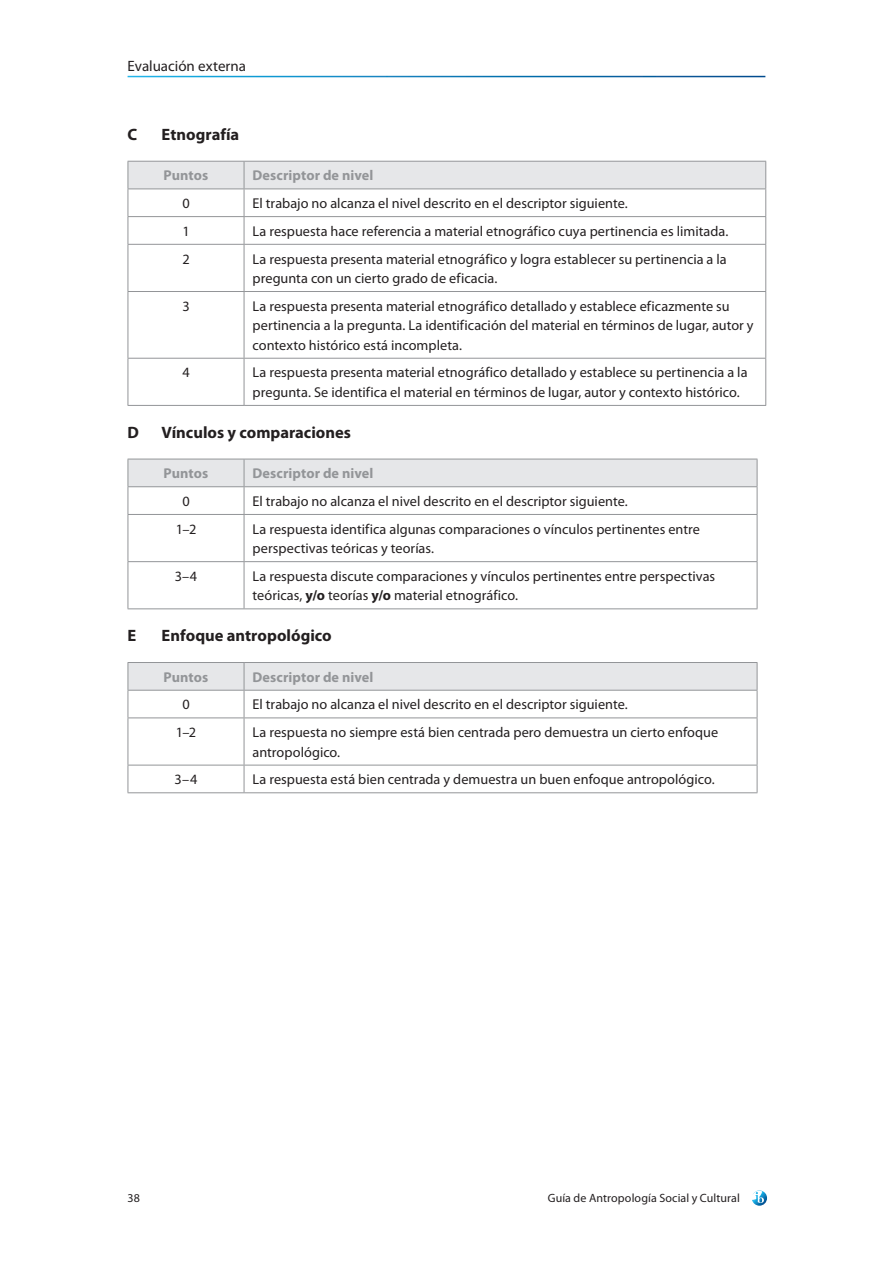
<style>
.page{position:relative;width:893px;height:1263px;background:#fff}
.page>*{position:absolute;margin:0;border:0;box-sizing:border-box;transform-origin:0 0}
.t1{font:700 16.5px "Myriad Pro";color:#231f20}
.t2{font:15px "Myriad Pro";color:#231f20}
.t3{font:14.25px/19.5px "Myriad Pro";letter-spacing:.005em;color:#231f20}
.t4{font:700 14.25px "Myriad Pro";letter-spacing:.005em;color:#939598}
.t5{font:12px "Myriad Pro";letter-spacing:.005em;color:#231f20}
.s1{font-weight:700}
</style>
<div class="page">
<svg style="left:752px;top:1190px;width:15px;height:16px"></svg>
<svg style="left:128px;top:161px;width:638px;height:83px"></svg>
<hr style="left:128px;top:244px;width:116px;height:1px;background:#939598">
<hr style="left:128px;top:245px;width:1px;height:46px;background:#939598">
<hr style="left:244px;top:244px;width:522px;height:1px;background:#939598">
<hr style="left:244px;top:245px;width:1px;height:46px;background:#939598">
<hr style="left:765px;top:245px;width:1px;height:46px;background:#939598">
<hr style="left:128px;top:291px;width:116px;height:1px;background:#939598">
<hr style="left:128px;top:292px;width:1px;height:66px;background:#939598">
<hr style="left:244px;top:291px;width:522px;height:1px;background:#939598">
<hr style="left:244px;top:292px;width:1px;height:66px;background:#939598">
<hr style="left:765px;top:292px;width:1px;height:66px;background:#939598">
<hr style="left:128px;top:358px;width:116px;height:1px;background:#939598">
<hr style="left:128px;top:359px;width:1px;height:46px;background:#939598">
<hr style="left:244px;top:358px;width:522px;height:1px;background:#939598">
<hr style="left:244px;top:359px;width:1px;height:46px;background:#939598">
<hr style="left:765px;top:359px;width:1px;height:46px;background:#939598">
<hr style="left:128px;top:405px;width:116px;height:1px;background:#939598">
<hr style="left:244px;top:405px;width:522px;height:1px;background:#939598">
<svg style="left:128px;top:459px;width:630px;height:55px"></svg>
<hr style="left:128px;top:514px;width:116px;height:1px;background:#939598">
<hr style="left:128px;top:515px;width:1px;height:46px;background:#939598">
<hr style="left:244px;top:514px;width:513px;height:1px;background:#939598">
<hr style="left:244px;top:515px;width:1px;height:46px;background:#939598">
<hr style="left:757px;top:515px;width:1px;height:46px;background:#939598">
<hr style="left:128px;top:561px;width:116px;height:1px;background:#939598">
<hr style="left:128px;top:562px;width:1px;height:46px;background:#939598">
<hr style="left:244px;top:561px;width:513px;height:1px;background:#939598">
<hr style="left:244px;top:562px;width:1px;height:46px;background:#939598">
<hr style="left:757px;top:562px;width:1px;height:46px;background:#939598">
<hr style="left:128px;top:608px;width:116px;height:1px;background:#939598">
<hr style="left:244px;top:608px;width:513px;height:1px;background:#939598">
<svg style="left:128px;top:662px;width:630px;height:55px"></svg>
<hr style="left:128px;top:717px;width:116px;height:1px;background:#939598">
<hr style="left:128px;top:718px;width:1px;height:47px;background:#939598">
<hr style="left:244px;top:717px;width:513px;height:1px;background:#939598">
<hr style="left:244px;top:718px;width:1px;height:47px;background:#939598">
<hr style="left:757px;top:718px;width:1px;height:47px;background:#939598">
<hr style="left:128px;top:765px;width:116px;height:1px;background:#939598">
<svg style="left:128px;top:765px;width:1px;height:27px"></svg>
<hr style="left:244px;top:765px;width:513px;height:1px;background:#939598">
<svg style="left:244px;top:765px;width:1px;height:27px"></svg>
<svg style="left:757px;top:765px;width:1px;height:27px"></svg>
<hr style="left:128px;top:792px;width:116px;height:1px;background:#939598">
<hr style="left:244px;top:792px;width:513px;height:1px;background:#939598">
<p class="t2" style="left:128px;top:57px;width:120px">Evaluación externa</p>
<p class="t1" style="left:128px;top:124px;width:11px">C</p>
<p class="t1" style="left:162px;top:124px;width:79px">Etnografía</p>
<p class="t4" style="left:164px;top:166px;width:46px">Puntos</p>
<p class="t4" style="left:253px;top:166px;width:122px">Descriptor de nivel</p>
<p class="t3" style="left:182px;top:193px;width:9px">0</p>
<p class="t3" style="left:253px;top:193px;width:377px">El trabajo no alcanza el nivel descrito en el descriptor siguiente.</p>
<p class="t3" style="left:182px;top:221px;width:9px">1</p>
<p class="t3" style="left:253px;top:221px;width:477px">La respuesta hace referencia a material etnográfico cuya pertinencia es limitada.</p>
<p class="t3" style="left:182px;top:249px;width:9px">2</p>
<p class="t3" style="left:253px;top:249px;width:476px">La respuesta presenta material etnográfico y logra establecer su pertinencia a la pregunta con un cierto grado de eficacia.</p>
<p class="t3" style="left:182px;top:296px;width:9px">3</p>
<p class="t3" style="left:253px;top:296px;width:503px">La respuesta presenta material etnográfico detallado y establece eficazmente su pertinencia a la pregunta. La identificación del material en términos de lugar, autor y contexto histórico está incompleta.</p>
<p class="t3" style="left:182px;top:363px;width:9px">4</p>
<p class="t3" style="left:253px;top:363px;width:496px">La respuesta presenta material etnográfico detallado y establece su pertinencia a la pregunta. Se identifica el material en términos de lugar, autor y contexto histórico.</p>
<p class="t1" style="left:128px;top:421px;width:13px">D</p>
<p class="t1" style="left:162px;top:421px;width:191px">Vínculos y comparaciones</p>
<p class="t4" style="left:164px;top:464px;width:46px">Puntos</p>
<p class="t4" style="left:253px;top:464px;width:122px">Descriptor de nivel</p>
<p class="t3" style="left:182px;top:491px;width:9px">0</p>
<p class="t3" style="left:253px;top:491px;width:377px">El trabajo no alcanza el nivel descrito en el descriptor siguiente.</p>
<p class="t3" style="left:176px;top:519px;width:22px">1–2</p>
<p class="t3" style="left:253px;top:519px;width:449px">La respuesta identifica algunas comparaciones o vínculos pertinentes entre perspectivas teóricas y teorías.</p>
<p class="t3" style="left:175px;top:566px;width:24px">3–4</p>
<p class="t3" style="left:253px;top:566px;width:464px">La respuesta discute comparaciones y vínculos pertinentes entre perspectivas teóricas, <span class="s1">y/o</span> teorías <span class="s1">y/o</span> material etnográfico.</p>
<p class="t1" style="left:128px;top:625px;width:10px">E</p>
<p class="t1" style="left:162px;top:625px;width:172px">Enfoque antropológico</p>
<p class="t4" style="left:164px;top:668px;width:46px">Puntos</p>
<p class="t4" style="left:253px;top:668px;width:122px">Descriptor de nivel</p>
<p class="t3" style="left:182px;top:695px;width:9px">0</p>
<p class="t3" style="left:253px;top:695px;width:377px">El trabajo no alcanza el nivel descrito en el descriptor siguiente.</p>
<p class="t3" style="left:176px;top:722px;width:22px">1–2</p>
<p class="t3" style="left:253px;top:722px;width:467px">La respuesta no siempre está bien centrada pero demuestra un cierto enfoque antropológico.</p>
<p class="t3" style="left:174px;top:769px;width:25px">3–4</p>
<p class="t3" style="left:253px;top:769px;width:464px">La respuesta está bien centrada y demuestra un buen enfoque antropológico.</p>
<p class="t5" style="left:128px;top:1190px;width:14px">38</p>
<p class="t5" style="left:548px;top:1190px;width:194px">Guía de Antropología Social y Cultural</p>
</div>
